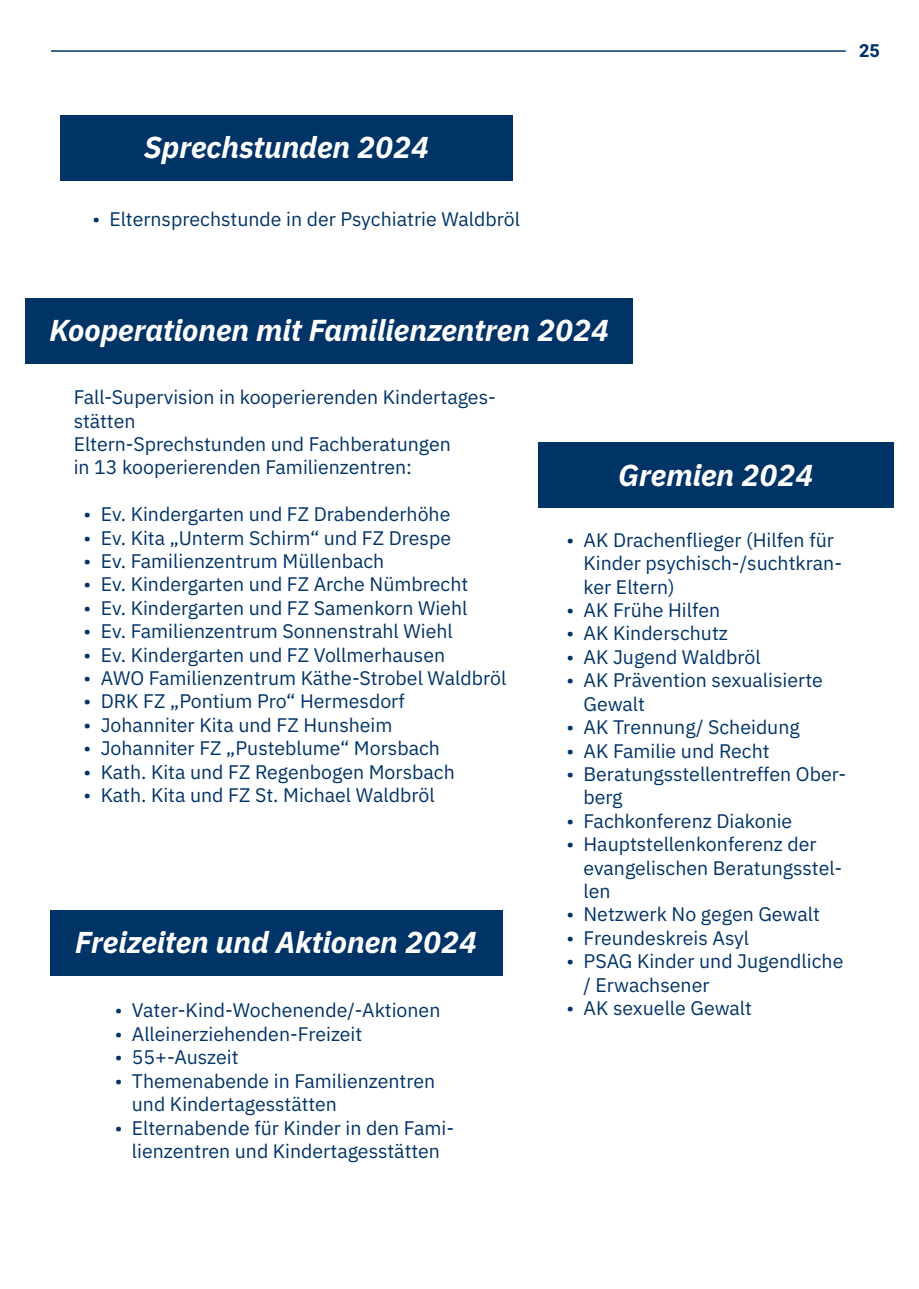
<style>
.page{position:relative;width:919px;height:1289px;background:#fff}
.page>*{position:absolute;margin:0;border:0;box-sizing:border-box;transform-origin:0 0}
.t1{font:italic 30px "IBM Plex Sans";color:#fff}
.t2{font:19.5px/23.4px "IBM Plex Sans";color:#036}
.t3{font:18px "Heebo";color:#036}
</style>
<div class="page">
<hr style="left:51px;top:50px;width:794px;height:2px;background:#036">
<div style="left:50px;top:910px;width:452px;height:65px;background:#036"></div>
<div style="left:538px;top:442px;width:355px;height:66px;background:#036"></div>
<div style="left:60px;top:115px;width:453px;height:66px;background:#036"></div>
<div style="left:26px;top:298px;width:607px;height:65px;background:#036"></div>
<h1 class="t1" style="left:144px;top:125px;width:286px">Sprechstunden 2024</h1>
<p class="t2" style="left:92px;top:205px;width:429px">• Elternsprechstunde in der Psychiatrie Waldbröl</p>
<p class="t3" style="left:859px;top:38px;width:22px">25</p>
<h1 class="t1" style="left:50px;top:307px;width:561px">Kooperationen mit Familienzentren 2024</h1>
<p class="t2" style="left:74px;top:384px;width:423px">Fall-Supervision in kooperierenden Kindertages&shy;stätten<br>Eltern-Sprechstunden und Fachberatungen<br>in 13 kooperierenden Familienzentren:</p>
<p class="t2" style="left:84px;top:501px;width:368px">• Ev. Kindergarten und FZ Drabenderhöhe</p>
<p class="t2" style="left:84px;top:524px;width:369px">• Ev. Kita „Unterm Schirm“ und FZ Drespe</p>
<p class="t2" style="left:84px;top:547px;width:302px">• Ev. Familienzentrum Müllenbach</p>
<p class="t2" style="left:84px;top:571px;width:386px">• Ev. Kindergarten und FZ Arche Nümbrecht</p>
<p class="t2" style="left:84px;top:594px;width:385px">• Ev. Kindergarten und FZ Samenkorn Wiehl</p>
<p class="t2" style="left:84px;top:618px;width:370px">• Ev. Familienzentrum Sonnenstrahl Wiehl</p>
<p class="t2" style="left:84px;top:641px;width:363px">• Ev. Kindergarten und FZ Vollmerhausen</p>
<p class="t2" style="left:84px;top:664px;width:424px">• AWO Familienzentrum Käthe-Strobel Waldbröl</p>
<p class="t2" style="left:84px;top:688px;width:322px">• DRK FZ „Pontium Pro“ Hermesdorf</p>
<p class="t2" style="left:84px;top:711px;width:310px">• Johanniter Kita und FZ Hunsheim</p>
<p class="t2" style="left:84px;top:735px;width:358px">• Johanniter FZ „Pusteblume“ Morsbach</p>
<p class="t2" style="left:84px;top:758px;width:372px">• Kath. Kita und FZ Regenbogen Morsbach</p>
<p class="t2" style="left:84px;top:781px;width:352px">• Kath. Kita und FZ St. Michael Waldbröl</p>
<h1 class="t1" style="left:75px;top:919px;width:403px">Freizeiten und Aktionen 2024</h1>
<p class="t2" style="left:115px;top:997px;width:327px">• Vater-Kind-Wochenende/-Aktionen</p>
<p class="t2" style="left:115px;top:1020px;width:249px">• Alleinerziehenden-Freizeit</p>
<p class="t2" style="left:115px;top:1044px;width:125px">• 55+-Auszeit</p>
<p class="t2" style="left:132px;top:1067px;width:305px;text-indent:-17px">• Themenabende in Familienzentren und Kindertagesstätten</p>
<p class="t2" style="left:115px;top:1114px;width:341px;text-align:center">• Elternabende für Kinder in den Fami&shy;lienzentren und Kindertagesstätten</p>
<h1 class="t1" style="left:618px;top:452px;width:197px">Gremien 2024</h1>
<p class="t2" style="left:583px;top:526px;width:260px;text-indent:-17px">• AK Drachenflieger (Hilfen für<br>Kinder psychisch-/suchtkran&shy;ker Eltern)</p>
<p class="t2" style="left:566px;top:596px;width:155px">• AK Frühe Hilfen</p>
<p class="t2" style="left:566px;top:620px;width:163px">• AK Kinderschutz</p>
<p class="t2" style="left:566px;top:643px;width:196px">• AK Jugend Waldbröl</p>
<p class="t2" style="left:583px;top:667px;width:241px;text-indent:-17px">• AK Prävention sexualisierte<br>Gewalt</p>
<p class="t2" style="left:566px;top:713px;width:235px">• AK Trennung/ Scheidung</p>
<p class="t2" style="left:566px;top:737px;width:205px">• AK Familie und Recht</p>
<p class="t2" style="left:583px;top:760px;width:264px;text-indent:-17px">• Beratungsstellentreffen Ober&shy;berg</p>
<p class="t2" style="left:566px;top:807px;width:227px">• Fachkonferenz Diakonie</p>
<p class="t2" style="left:583px;top:830px;width:260px;text-indent:-17px">• Hauptstellenkonferenz der evangelischen Beratungsstel&shy;len</p>
<p class="t2" style="left:566px;top:901px;width:255px">• Netzwerk No gegen Gewalt</p>
<p class="t2" style="left:566px;top:924px;width:184px">• Freundeskreis Asyl</p>
<p class="t2" style="left:583px;top:947px;width:261px;text-indent:-17px">• PSAG Kinder und Jugendliche / Erwachsener</p>
<p class="t2" style="left:566px;top:994px;width:187px">• AK sexuelle Gewalt</p>
</div>
